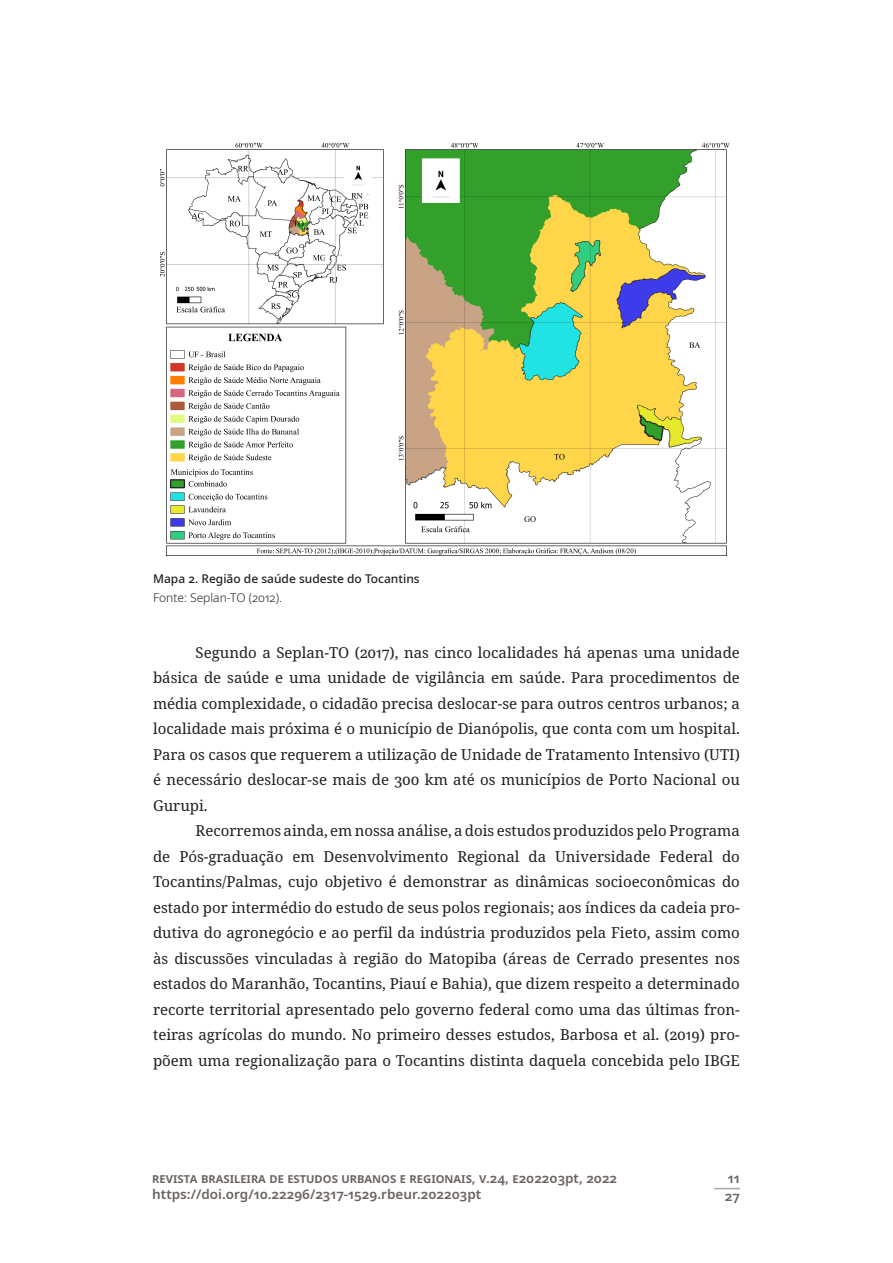
<style>
.page{position:relative;width:893px;height:1263px;background:#fff}
.page>*{position:absolute;margin:0;border:0;box-sizing:border-box;transform-origin:0 0}
.texto_nor_ant{font:15px/25.5px "Noto Serif";color:#231f20;text-align:justify}
.texto_nor_dep{font:15px/25.5px "Noto Serif";color:#231f20;text-align:justify}
.t1{font:600 13.5px/16.5px "Noto Sans";color:#6b6360}
.titulo_tab_fig{font:500 12px "Noto Sans";color:#231f20}
.legenda_esq{font:300 12px "Noto Sans";color:#231f20}
</style>
<div class="page">
<svg style="left:714px;top:1188px;width:26px;height:1px"></svg>
<img style="left:160px;top:142px;width:570px;height:413px">
<p class="titulo_tab_fig" style="left:153px;top:570px;width:268px">Mapa 2. Região de saúde sudeste do Tocantins</p>
<p class="legenda_esq" style="left:153px;top:589px;width:130px">Fonte: Seplan-TO (2012).</p>
<p class="texto_nor_dep" style="left:153px;top:640px;width:588px;text-indent:43px">Segundo a Seplan-TO (2017), nas cinco localidades há apenas uma unidade básica de saúde e uma unidade de vigilância em saúde. Para procedimentos de média complexidade, o cidadão precisa deslocar-se para outros centros urbanos; a localidade mais próxima é o município de Dianópolis, que conta com um hospital.<br>Para os casos que requerem a utilização de Unidade de Tratamento Intensivo (UTI) é necessário deslocar-se mais de 300 km até os municípios de Porto Nacional ou Gurupi.</p>
<p class="texto_nor_ant" style="left:153px;top:818px;width:588px;text-indent:43px">Recorremos ainda, em nossa análise, a dois estudos produzidos pelo Programa de Pós-graduação em Desenvolvimento Regional da Universidade Federal do Tocantins/Palmas, cujo objetivo é demonstrar as dinâmicas socioeconômicas do estado por intermédio do estudo de seus polos regionais; aos índices da cadeia pro&shy;dutiva do agronegócio e ao perfil da indústria produzidos pela Fieto, assim como às discussões vinculadas à região do Matopiba (áreas de Cerrado presentes nos estados do Maranhão, Tocantins, Piauí e Bahia), que dizem respeito a determinado recorte territorial apresentado pelo governo federal como uma das últimas fron&shy;teiras agrícolas do mundo. No primeiro desses estudos, Barbosa et al. (2019) pro&shy;põem uma regionalização para o Tocantins distinta daquela concebida pelo IBGE</p>
<p class="t1" style="left:152px;top:1170px;width:466px">REVISTA BRASILEIRA DE ESTUDOS URBANOS E REGIONAIS, V.24, E202203PT, 2022<br>HTTPS://DOI.ORG/10.22296/2317-1529.RBEUR.202203PT</p>
<p class="t1" style="left:725px;top:1169px;width:17px;line-height:18.6px">11<br>27</p>
</div>
